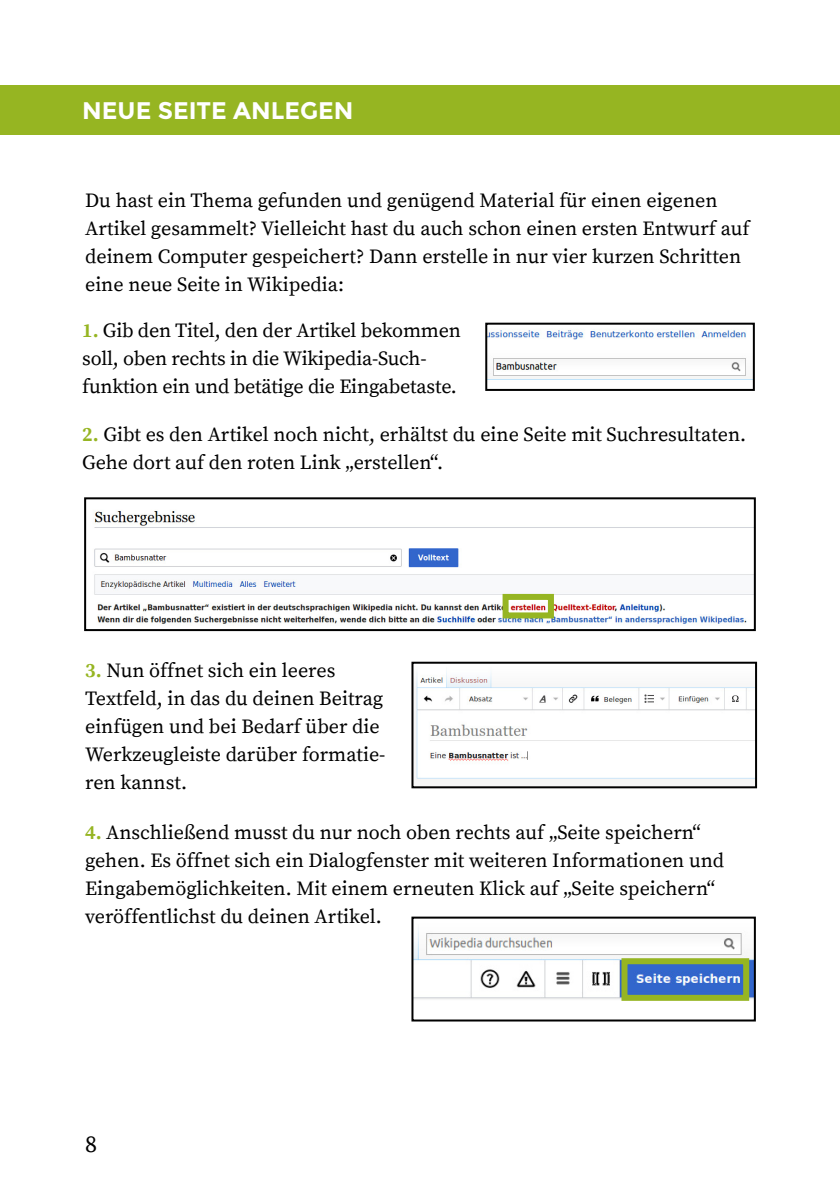
<style>
.page{position:relative;width:840px;height:1191px;background:#fff}
.page>*{position:absolute;margin:0;border:0;box-sizing:border-box;transform-origin:0 0}
.t1{font:700 24px "Montserrat";color:#fff}
.t2{font:24px "Source Serif Pro";color:#000}
.t3{font:20px/28px "Source Serif Pro";color:#000}
.s1{font-weight:700;color:#96b522}
</style>
<div class="page">
<div style="left:0;top:85px;width:839px;height:49px;background:#96b522"></div>
<img style="left:488px;top:329px;width:263px;height:51px">
<div style="left:485px;top:323px;width:269px;height:68px;border:2px solid #000"></div>
<img style="left:94px;top:511px;width:658px;height:113px">
<div style="left:84px;top:497px;width:671px;height:134px;border:2px solid #000"></div>
<img style="left:416px;top:671px;width:337px;height:110px">
<div style="left:411px;top:661px;width:345px;height:127px;border:2px solid #000"></div>
<img style="left:414px;top:930px;width:338px;height:71px">
<div style="left:411px;top:916px;width:344px;height:105px;border:2px solid #000"></div>
<div style="left:502px;top:594px;width:51px;height:24px;border:6px solid #96b522"></div>
<div style="left:621px;top:958px;width:127px;height:42px;border:6px solid #96b522"></div>
<p class="t1" style="left:82px;top:96px;width:272px">NEUE SEITE ANLEGEN</p>
<p class="t3" style="left:85px;top:188px;width:665px">Du hast ein Thema gefunden und genügend Material für einen eigenen Artikel gesammelt? Vielleicht hast du auch schon einen ersten Entwurf auf deinem Computer gespeichert? Dann erstelle in nur vier kurzen Schritten eine neue Seite in Wikipedia:</p>
<p class="t3" style="left:82px;top:317px;width:380px"><span class="s1">1.</span> Gib den Titel, den der Artikel bekommen soll, oben rechts in die Wikipedia-Such&shy;funktion ein und betätige die Eingabetaste.</p>
<p class="t3" style="left:82px;top:421px;width:665px"><span class="s1">2.</span> Gibt es den Artikel noch nicht, erhältst du eine Seite mit Suchresultaten.<br>Gehe dort auf den roten Link „erstellen“.</p>
<p class="t3" style="left:85px;top:657px;width:302px"><span class="s1">3.</span> Nun öffnet sich ein leeres<br>Textfeld, in das du deinen Beitrag einfügen und bei Bedarf über die<br>Werkzeugleiste darüber formatie&shy;ren kannst.</p>
<p class="t3" style="left:85px;top:819px;width:640px"><span class="s1">4.</span> Anschließend musst du nur noch oben rechts auf „Seite speichern“ gehen. Es öffnet sich ein Dialogfenster mit weiteren Informationen und Eingabemöglichkeiten. Mit einem erneuten Klick auf „Seite speichern“ veröffentlichst du deinen Artikel.</p>
<p class="t2" style="left:85px;top:1129px;width:13px">8</p>
</div>
